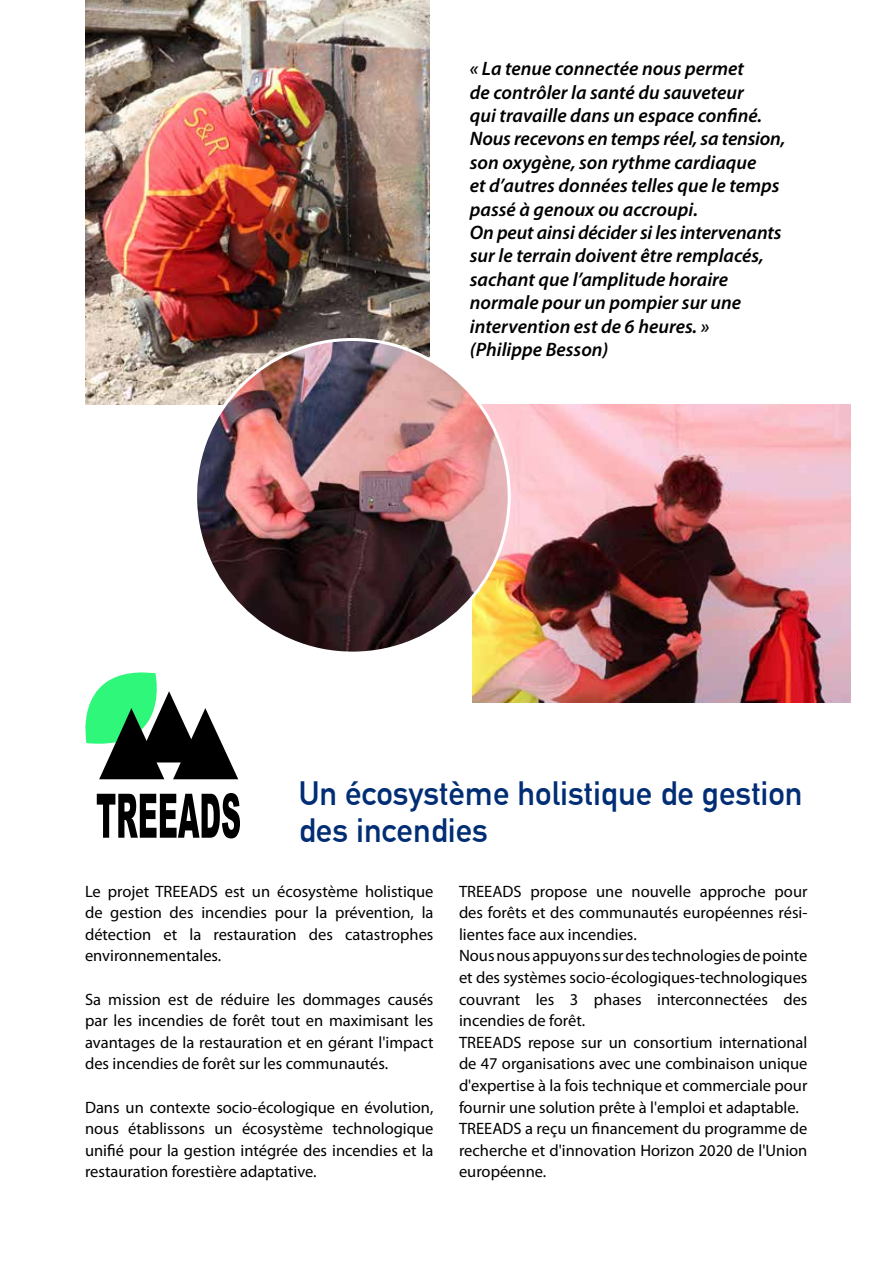
<style>
.page{position:relative;width:893px;height:1263px;background:#fff}
.page>*{position:absolute;margin:0;border:0;box-sizing:border-box;transform-origin:0 0}
.t1{font:700 33px/37.5px "DIN Alternate";color:#002d74}
.t2{font:italic 600 19.5px/23.4px "Myriad Pro";color:#000}
.t3{font:16.5px/21.6px "Myriad Pro";color:#000;text-align:justify}
</style>
<div class="page">
<img style="left:85px;top:0;width:344px;height:405px">
<svg style="left:85px;top:672px;width:153px;height:107px"></svg>
<svg style="left:97px;top:793px;width:143px;height:45px"></svg>
<img style="left:472px;top:405px;width:378px;height:297px">
<img style="left:196px;top:339px;width:313px;height:314px;border-radius:157px">
<p class="t2" style="left:470px;top:56px;width:317px">« La tenue connectée nous permet<br>de contrôler la santé du sauveteur<br>qui travaille dans un espace confiné.<br>Nous recevons en temps réel, sa tension, son oxygène, son rythme cardiaque<br>et d’autres données telles que le temps passé à genoux ou accroupi.<br>On peut ainsi décider si les intervenants sur le terrain doivent être remplacés, sachant que l’amplitude horaire normale pour un pompier sur une intervention est de 6 heures. » (Philippe Besson)</p>
<h1 class="t1" style="left:299px;top:772px;width:505px">Un écosystème holistique de gestion des incendies</h1>
<p class="t3" style="left:85px;top:880px;width:350px">Le projet TREEADS est un écosystème holistique de gestion des incendies pour la prévention, la détection et la restauration des catastrophes environnementales.</p>
<p class="t3" style="left:85px;top:988px;width:350px">Sa mission est de réduire les dommages causés par les incendies de forêt tout en maximisant les avantages de la restauration et en gérant l'impact des incendies de forêt sur les communautés.</p>
<p class="t3" style="left:85px;top:1096px;width:350px">Dans un contexte socio-écologique en évolution, nous établissons un écosystème technologique unifié pour la gestion intégrée des incendies et la restauration forestière adaptative.</p>
<p class="t3" style="left:459px;top:880px;width:350px;text-align:left">TREEADS propose une nouvelle approche pour des forêts et des communautés européennes rési&shy;lientes face aux incendies.<br>Nous nous appuyons sur des technologies de pointe et des systèmes socio-écologiques-technologiques couvrant les 3 phases interconnectées des incendies de forêt.<br>TREEADS repose sur un consortium international de 47 organisations avec une combinaison unique d'expertise à la fois technique et commerciale pour fournir une solution prête à l'emploi et adaptable.<br>TREEADS a reçu un financement du programme de recherche et d'innovation Horizon 2020 de l'Union européenne.</p>
</div>
